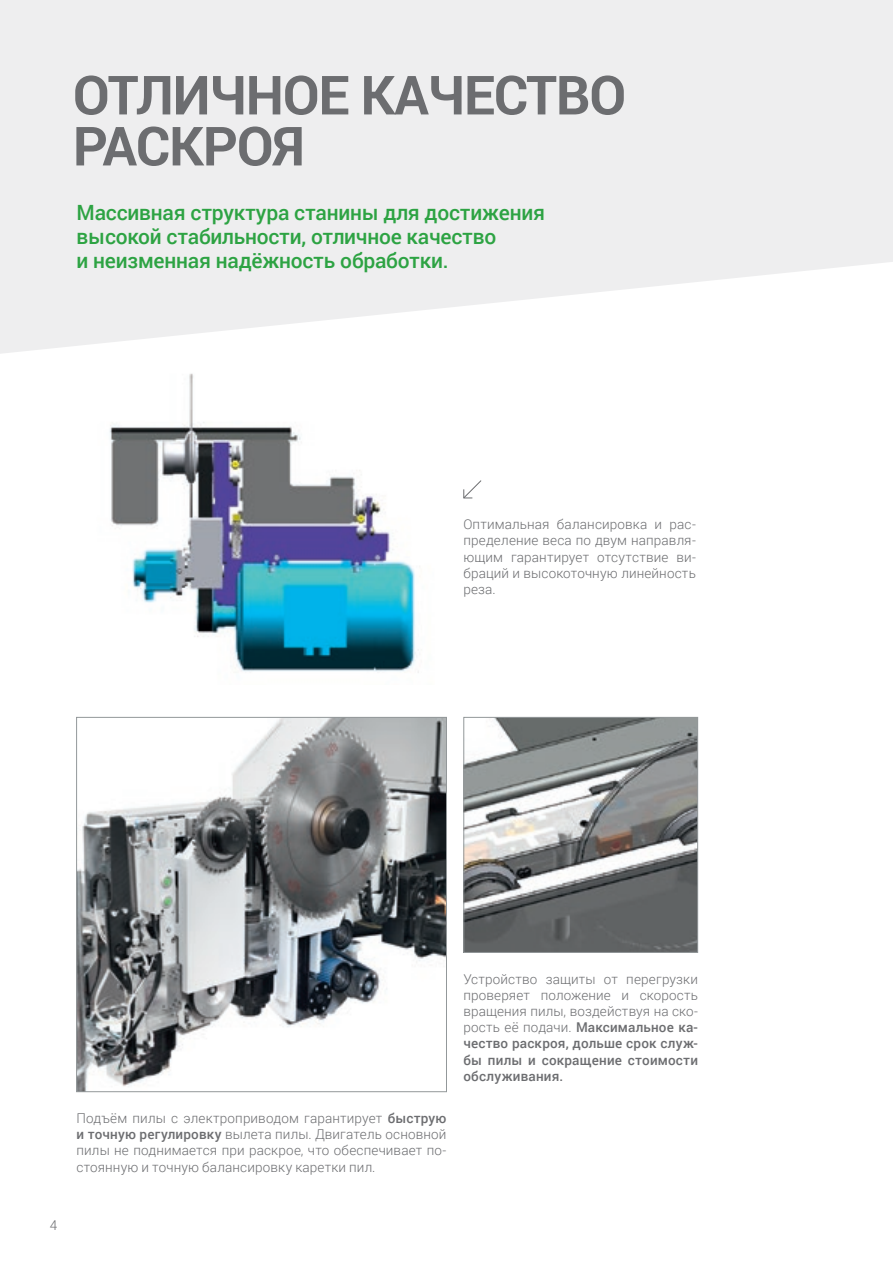
<style>
.page{position:relative;width:893px;height:1263px;background:#fff}
.page>*{position:absolute;margin:0;border:0;box-sizing:border-box;transform-origin:0 0}
._1_TITOLO_GRIGIO{font:700 54px/51px "Roboto";letter-spacing:-.02em;color:#6c6d70}
.t1{font:500 21px/24px "Roboto";letter-spacing:-.01em;color:#2da343}
.t2{font:300 13.5px/16.2px "Roboto";letter-spacing:.01em;color:#6c6d70;text-align:justify}
.s1{font-weight:500}
</style>
<div class="page">
<svg style="left:0;top:0;width:893px;height:354px;background:#f0f0f1"></svg>
<img style="left:76px;top:352px;width:359px;height:321px">
<img style="left:465px;top:719px;width:231px;height:232px">
<div style="left:463px;top:717px;width:235px;height:236px;border:1px solid #93989a"></div>
<img style="left:78px;top:719px;width:367px;height:371px">
<div style="left:76px;top:717px;width:371px;height:375px;border:1px solid #93989a"></div>
<svg style="left:463px;top:480px;width:19px;height:19px"></svg>
<p class="_1_TITOLO_GRIGIO" style="left:73px;top:68px;width:555px">ОТЛИЧНОЕ КАЧЕСТВО<br>РАСКРОЯ</p>
<p class="t1" style="left:77px;top:200px;width:470px">Массивная структура станины для достижения высокой стабильности, отличное качество<br>и неизменная надёжность обработки.</p>
<p class="t2" style="left:463px;top:516px;width:234px">Оптимальная балансировка и рас&shy;пределение веса по двум направля&shy;ющим гарантирует отсутствие ви&shy;браций и высокоточную линейность реза.</p>
<p class="t2" style="left:50px;top:1216px;width:9px">4</p>
<p class="t2" style="left:77px;top:1109px;width:371px">Подъём пилы с электроприводом гарантирует <span class="s1">быструю и точную регулировку</span> вылета пилы. Двигатель основной пилы не поднимается при раскрое, что обеспечивает по&shy;стоянную и точную балансировку каретки пил.</p>
<p class="t2" style="left:463px;top:970px;width:236px">Устройство защиты от перегрузки проверяет положение и скорость вращения пилы, воздействуя на ско&shy;рость её подачи. <span class="s1">Максимальное ка&shy;чество раскроя, дольше срок служ&shy;бы пилы и сокращение стоимости обслуживания.</span></p>
</div>
